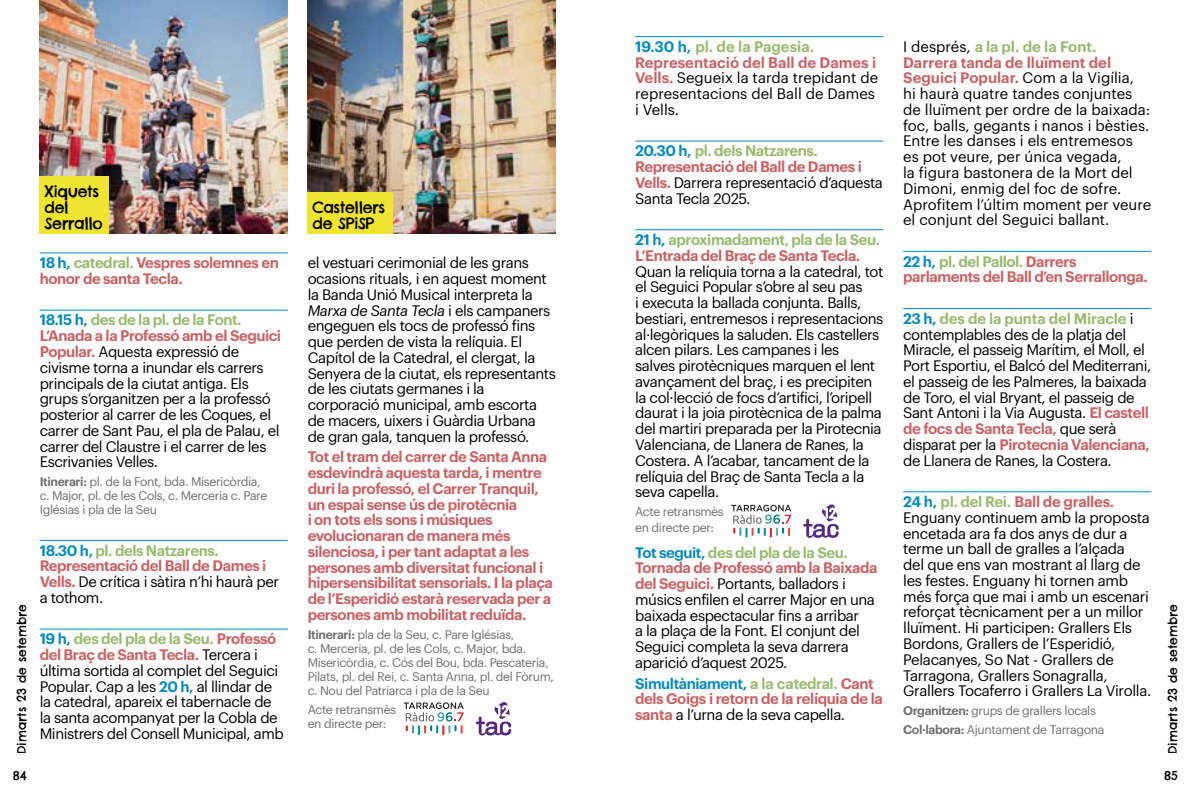
<style>
.page{position:relative;width:1191px;height:794px;background:#fff}
.page>*{position:absolute;margin:0;border:0;box-sizing:border-box;transform-origin:0 0}
.t1{font:15.75px/15.8px "Chelsea Market";letter-spacing:-.03em;color:#000}
.t2{font:14.88px/15.8px "Graphik";letter-spacing:-.03em;color:#000}
.t3{font:600 14.88px/15.8px "Graphik";letter-spacing:-.03em;color:#ca6164}
.t4{font:14.88px/15.8px "Graphik";color:#000}
.t5{font:12.25px/14px "Graphik";letter-spacing:-.03em;color:#706f6f}
.t6{font:12.25px "Chelsea Market";color:#000}
.s1{font-weight:600;color:#97bb6e}
.s2{font-weight:600;color:#ca6164}
.s3{color:#0889c3}
.s4{color:#97bb6e}
.s5{font-weight:600;color:#0889c3}
.s6{font-weight:600}
.s7{font-weight:400;color:#000}
.s8{font-style:italic}
</style>
<div class="page">
<hr style="left:40px;top:252px;width:248px;height:1px;background:#0889c3">
<hr style="left:40px;top:310px;width:248px;height:1px;background:#0889c3">
<hr style="left:40px;top:540px;width:248px;height:1px;background:#0889c3">
<hr style="left:40px;top:628px;width:248px;height:1px;background:#0889c3">
<svg style="left:404px;top:702px;width:60px;height:33px"></svg>
<svg style="left:476px;top:702px;width:35px;height:33px"></svg>
<img style="left:40px;top:0;width:248px;height:234px">
<img style="left:308px;top:0;width:248px;height:234px">
<hr style="left:635px;top:36px;width:248px;height:1px;background:#0889c3">
<hr style="left:635px;top:141px;width:248px;height:1px;background:#0889c3">
<hr style="left:635px;top:229px;width:248px;height:1px;background:#0889c3">
<svg style="left:731px;top:505px;width:60px;height:32px"></svg>
<svg style="left:803px;top:504px;width:35px;height:34px"></svg>
<hr style="left:903px;top:251px;width:248px;height:1px;background:#0889c3">
<hr style="left:903px;top:308px;width:248px;height:1px;background:#0889c3">
<hr style="left:903px;top:491px;width:248px;height:1px;background:#0889c3">
<div style="left:40px;top:177px;width:69px;height:57px;background:#efe531"></div>
<div style="left:308px;top:192px;width:85px;height:42px;background:#efe531"></div>
<p class="t4" style="left:903px;top:37px;width:250px">I després, <span class="s1">a la pl. de la Font.<br></span><span class="s2">Darrera tanda de lluïment del<br>Seguici Popular.</span> Com a la Vigília,<br>hi haurà quatre tandes conjuntes de lluïment per ordre de la baixada: foc, balls, gegants i nanos i bèsties.<br>Entre les danses i els entremesos es pot veure, per única vegada,<br>la figura bastonera de la Mort del<br>Dimoni, enmig del foc de sofre.<br>Aprofitem l’últim moment per veure el conjunt del Seguici ballant.</p>
<p class="t3" style="left:903px;top:252px;width:246px"><span class="s3">22 h,</span> <span class="s4">pl. del Pallol.</span> Darrers parlaments del Ball d’en Serrallonga.</p>
<p class="t2" style="left:903px;top:309px;width:250px"><span class="s5">23 h,</span> <span class="s1">des de la punta del Miracle</span> i contemplables des de la platja del Miracle, el passeig Marítim, el Moll, el Port Esportiu, el Balcó del Mediterrani, el passeig de les Palmeres, la baixada de Toro, el vial Bryant, el passeig de Sant Antoni i la Via Augusta. <span class="s2">El castell de focs de Santa Tecla,</span> que serà disparat per la <span class="s2">Pirotecnia Valenciana, </span>de Llanera de Ranes, la Costera.</p>
<p class="t2" style="left:903px;top:492px;width:250px"><span class="s5">24 h,</span> <span class="s1">pl. del Rei.</span> <span class="s2">Ball de gralles.<br></span>Enguany continuem amb la proposta encetada ara fa dos anys de dur a terme un ball de gralles a l’alçada<br>del que ens van mostrant al llarg de les festes. Enguany hi tornen amb més força que mai i amb un escenari reforçat tècnicament per a un millor lluïment. Hi participen: Grallers Els Bordons, Grallers de l’Esperidió, Pelacanyes, So Nat - Grallers de Tarragona, Grallers Sonagralla, Grallers Tocaferro i Grallers La Virolla.</p>
<p class="t5" style="left:903px;top:700px;width:203px;line-height:18.9px"><span class="s6">Organitzen:</span> grups de grallers locals<br><span class="s6">Col·labora:</span> Ajuntament de Tarragona</p>
<p class="t4" style="left:635px;top:37px;width:244px"><span class="s5">19.30 h,</span> <span class="s1">pl. de la Pagesia.<br></span><span class="s2">Representació del Ball de Dames i<br>Vells.</span> Segueix la tarda trepidant de representacions del Ball de Dames i Vells.</p>
<p class="t2" style="left:635px;top:142px;width:249px"><span class="s5">20.30 h,</span> <span class="s1">pl. dels Natzarens.<br></span><span class="s2">Representació del Ball de Dames i<br>Vells.</span> Darrera representació d’aquesta<br>Santa Tecla 2025.</p>
<p class="t3" style="left:635px;top:230px;width:246px"><span class="s3">21 h,</span> <span class="s4">aproximadament, pla de la Seu.<br></span>L’Entrada del Braç de Santa Tecla.</p>
<p class="t2" style="left:635px;top:262px;width:250px">Quan la relíquia torna a la catedral, tot el Seguici Popular s’obre al seu pas<br>i executa la ballada conjunta. Balls, bestiari, entremesos i representacions al·legòriques la saluden. Els castellers alcen pilars. Les campanes i les<br>salves pirotècniques marquen el lent avançament del braç, i es precipiten la col·lecció de focs d’artifici, l’oripell daurat i la joia pirotècnica de la palma del martiri preparada per la Pirotecnia Valenciana, de Llanera de Ranes, la Costera. A l’acabar, tancament de la relíquia del Braç de Santa Tecla a la seva capella.</p>
<p class="t5" style="left:635px;top:503px;width:90px;line-height:15.8px">Acte retransmès en directe per:</p>
<p class="t2" style="left:635px;top:543px;width:244px"><span class="s5">Tot seguit,</span> <span class="s1">des del pla de la Seu.<br></span><span class="s2">Tornada de Professó amb la Baixada del Seguici.</span> Portants, balladors i músics enfilen el carrer Major en una baixada espectacular fins a arribar<br>a la plaça de la Font. El conjunt del Seguici completa la seva darrera aparició d’aquest 2025.</p>
<p class="t3" style="left:635px;top:674px;width:249px"><span class="s3">Simultàniament,</span> <span class="s4">a la catedral.</span> Cant dels Goigs i retorn de la relíquia de la santa <span class="s7">a l’urna de la seva capella.</span></p>
<p class="t1" style="left:45px;top:184px;width:60px">Xiquets del<br>Serrallo</p>
<p class="t1" style="left:313px;top:199px;width:74px">Castellers de SPiSP</p>
<p class="t2" style="left:308px;top:254px;width:250px">el vestuari cerimonial de les grans ocasions rituals, i en aquest moment la Banda Unió Musical interpreta la <span class="s8">Marxa de Santa Tecla</span> i els campaners engeguen els tocs de professó fins que perden de vista la relíquia. El Capítol de la Catedral, el clergat, la Senyera de la ciutat, els representants de les ciutats germanes i la corporació municipal, amb escorta de macers, uixers i Guàrdia Urbana de gran gala, tanquen la professó.</p>
<p class="t3" style="left:308px;top:448px;width:247px">Tot el tram del carrer de Santa Anna esdevindrà aquesta tarda, i mentre duri la professó, el Carrer Tranquil, un espai sense ús de pirotècnia<br>i on tots els sons i músiques evolucionaran de manera més silenciosa, i per tant adaptat a les persones amb diversitat funcional i hipersensibilitat sensorials. I la plaça de l’Esperidió estarà reservada per a persones amb mobilitat reduïda.</p>
<p class="t5" style="left:308px;top:626px;width:248px"><span class="s6">Itinerari:</span> pla de la Seu, c. Pare Iglésias,<br>c. Merceria, pl. de les Cols, c. Major, bda.<br>Misericòrdia, c. Cós del Bou, bda. Pescateria, Pilats, pl. del Rei, c. Santa Anna, pl. del Fòrum, c. Nou del Patriarca i pla de la Seu</p>
<p class="t5" style="left:308px;top:701px;width:90px">Acte retransmès en directe per:</p>
<p class="t3" style="left:40px;top:254px;width:241px"><span class="s3">18 h,</span> <span class="s4">catedral.</span> Vespres solemnes en honor de santa Tecla.</p>
<p class="t2" style="left:40px;top:311px;width:243px"><span class="s5">18.15 h,</span> <span class="s1">des de la pl. de la Font.<br></span><span class="s2">L’Anada a la Professó amb el Seguici Popular.</span> Aquesta expressió de civisme torna a inundar els carrers principals de la ciutat antiga. Els grups s’organitzen per a la professó posterior al carrer de les Coques, el carrer de Sant Pau, el pla de Palau, el carrer del Claustre i el carrer de les Escrivanies Velles.</p>
<p class="t5" style="left:40px;top:474px;width:229px"><span class="s6">Itinerari:</span> pl. de la Font, bda. Misericòrdia, c. Major, pl. de les Cols, c. Merceria c. Pare<br>Iglésias i pla de la Seu</p>
<p class="t2" style="left:40px;top:541px;width:241px"><span class="s5">18.30 h,</span> <span class="s1">pl. dels Natzarens.<br></span><span class="s2">Representació del Ball de Dames i<br>Vells.</span> De crítica i sàtira n’hi haurà per a tothom.</p>
<p class="t2" style="left:40px;top:630px;width:246px"><span class="s5">19 h,</span> <span class="s1">des del pla de la Seu.</span> <span class="s2">Professó del Braç de Santa Tecla.</span> Tercera i última sortida al complet del Seguici Popular. Cap a les <span class="s5">20 h,</span> al llindar de la catedral, apareix el tabernacle de la santa acompanyat per la Cobla de Ministrers del Consell Municipal, amb</p>
<p class="t6" style="left:14px;top:754px;width:151px;rotate:-90deg">Dimarts 23 de setembre</p>
<p class="t6" style="left:1165px;top:754px;width:151px;rotate:-90deg">Dimarts 23 de setembre</p>
<p class="t6" style="left:13px;top:768px;width:16px">84</p>
<p class="t6" style="left:1164px;top:768px;width:15px">85</p>
</div>
